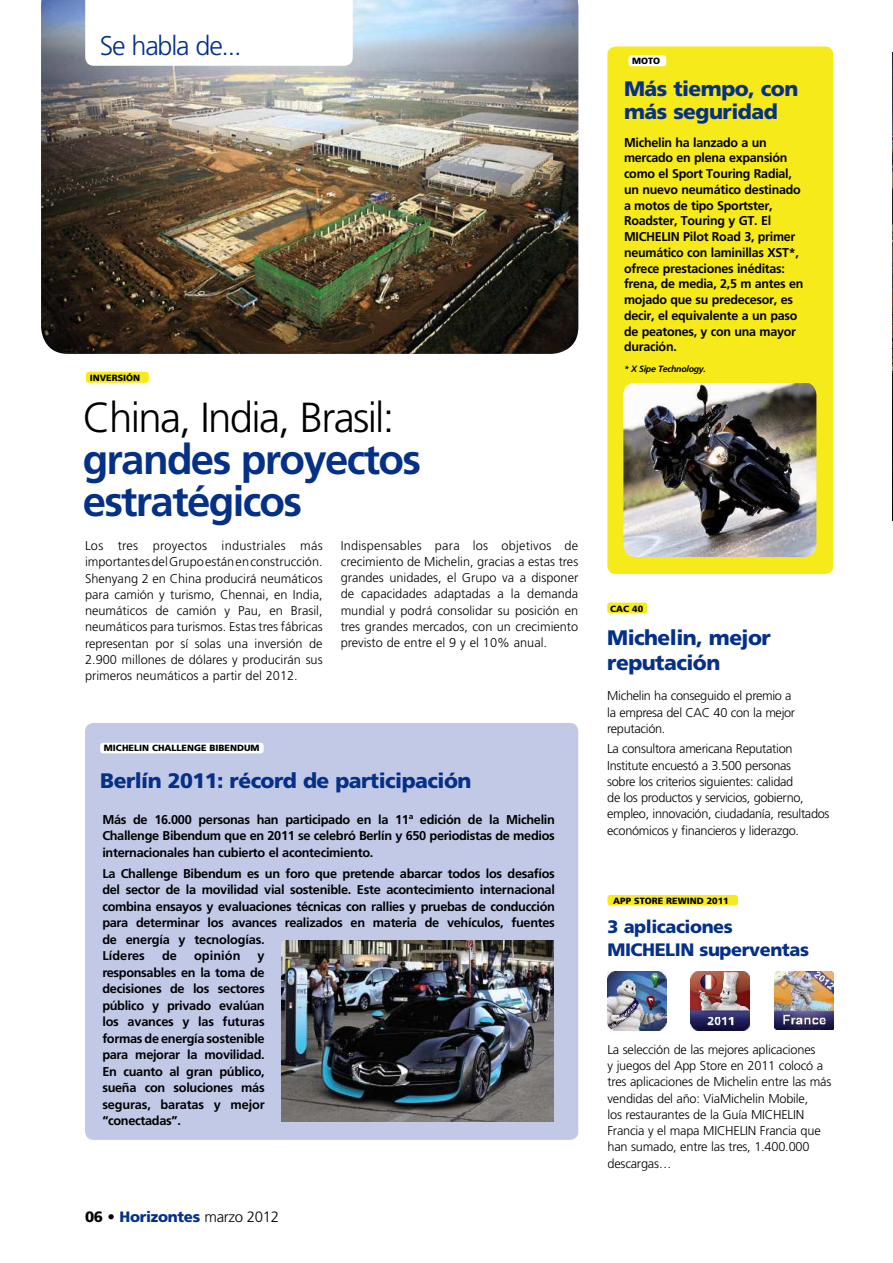
<style>
.page{position:relative;width:893px;height:1263px;background:#fff}
.page>*{position:absolute;margin:0;border:0;box-sizing:border-box;transform-origin:0 0}
.t1{font:700 42px/42px "Frutiger";letter-spacing:-.04em;color:#053087}
.t2{font:300 42px "Frutiger";letter-spacing:-.04em;color:#000}
.t3{font:300 27px "Frutiger";letter-spacing:-.045em;color:#053087}
.t4{font:900 21px/22.5px "Frutiger";letter-spacing:-.025em;color:#053087}
.t5{font:900 18px/22.5px "Frutiger";letter-spacing:-.025em;color:#053087}
.t6{font:900 15px "Frutiger";letter-spacing:-.02em;color:#053087}
.t7{font:300 12.75px/16.2px "Frutiger";letter-spacing:-.015em;color:#000}
.t8{font:700 12.75px/16.5px "Frutiger";letter-spacing:-.02em;color:#000;text-align:justify}
.t9{font:700 12.75px "Frutiger";letter-spacing:.005em;color:#000}
.t10{font:900 9px "Frutiger";color:#000}
.t11{font:italic 700 9px "Frutiger";letter-spacing:-.03em;color:#000}
.s1{color:#000}
.s2{font-weight:300;color:#000}
</style>
<div class="page">
<img style="left:41px;top:0;width:537px;height:354px">
<svg style="left:85px;top:0;width:268px;height:66px"></svg>
<div style="left:607px;top:46px;width:226px;height:528px;background:#f6ea1a;border-radius:9px"></div>
<div style="left:85px;top:723px;width:493px;height:417px;background:#c1c9e7;border-radius:9px"></div>
<div style="left:100px;top:743px;width:164px;height:10px;background:#fff;border-radius:3px"></div>
<div style="left:629px;top:55px;width:37px;height:11px;background:#fff;border-radius:3px"></div>
<div style="left:86px;top:372px;width:63px;height:11px;background:#f6ea1a;border-radius:3px"></div>
<img style="left:282px;top:941px;width:271px;height:181px">
<div style="left:607px;top:603px;width:40px;height:10px;background:#f6ea1a;border-radius:3px"></div>
<img style="left:892px;top:52px;width:1px;height:468px">
<div style="left:607px;top:895px;width:131px;height:10px;background:#f6ea1a;border-radius:3px"></div>
<img style="left:607px;top:971px;width:59px;height:59px">
<img style="left:691px;top:971px;width:59px;height:59px">
<img style="left:775px;top:971px;width:59px;height:59px">
<img style="left:623px;top:384px;width:193px;height:173px;border-radius:13px">
<h2 class="t3" style="left:100px;top:35px;width:143px">Se habla de...</h2>
<p class="t10" style="left:90px;top:374px;width:52px">INVERSIÓN</p>
<h1 class="t2" style="left:83px;top:399px;width:313px">China, India, Brasil:</h1>
<h1 class="t1" style="left:83px;top:441px;width:340px">grandes proyectos estratégicos</h1>
<p class="t7" style="left:85px;top:538px;width:239px;text-align:justify">Los tres proyectos industriales más importantes del Grupo están en construcción.<br>Shenyang 2 en China producirá neumáticos para camión y turismo, Chennai, en India, neumáticos de camión y Pau, en Brasil, neumáticos para turismos. Estas tres fábricas representan por sí solas una inversión de 2.900 millones de dólares y producirán sus primeros neumáticos a partir del 2012.</p>
<p class="t7" style="left:341px;top:538px;width:239px;text-align:justify">Indispensables para los objetivos de crecimiento de Michelin, gracias a estas tres grandes unidades, el Grupo va a disponer de capacidades adaptadas a la demanda mundial y podrá consolidar su posición en tres grandes mercados, con un crecimiento previsto de entre el 9 y el 10% anual.</p>
<p class="t10" style="left:104px;top:744px;width:157px">MICHELIN CHALLENGE BIBENDUM</p>
<h3 class="t4" style="left:100px;top:771px;width:373px">Berlín 2011: récord de participación</h3>
<p class="t8" style="left:102px;top:812px;width:454px">Más de 16.000 personas han participado en la 11ª edición de la Michelin Challenge Bibendum que en 2011 se celebró Berlín y 650 periodistas de medios internacionales han cubierto el acontecimiento.</p>
<p class="t8" style="left:102px;top:866px;width:454px;text-align:left">La Challenge Bibendum es un foro que pretende abarcar todos los desafíos del sector de la movilidad vial sostenible. Este acontecimiento internacional combina ensayos y evaluaciones técnicas con rallies y pruebas de conducción para determinar los avances realizados en materia de vehículos, fuentes de energía y tecnologías.<br>Líderes</p>
<p class="t8" style="left:162px;top:948px;width:16px">de</p>
<p class="t9" style="left:194px;top:950px;width:48px">opinión</p>
<p class="t8" style="left:102px;top:948px;width:164px;text-indent:155px">y responsables en la toma de decisiones de los sectores público y privado evalúan los avances y las futuras formas de energía sostenible para mejorar la movilidad.<br>En cuanto al gran público, sueña con soluciones más seguras, baratas y mejor “conectadas”.</p>
<p class="t6" style="left:85px;top:1210px;width:196px"><span class="s1">06 •</span> Horizontes <span class="s2">marzo 2012</span></p>
<p class="t10" style="left:632px;top:57px;width:30px">MOTO</p>
<h3 class="t4" style="left:624px;top:80px;width:176px">Más tiempo, con más seguridad</h3>
<p class="t8" style="left:624px;top:135px;width:181px;line-height:15.8px;text-align:left">Michelin ha lanzado a un mercado en plena expansión como el Sport Touring Radial, un nuevo neumático destinado a motos de tipo Sportster,<br>Roadster, Touring y GT. El<br>MICHELIN Pilot Road 3, primer neumático con laminillas XST*, ofrece prestaciones inéditas: frena, de media, 2,5 m antes en mojado que su predecesor, es decir, el equivalente a un paso de peatones, y con una mayor duración.</p>
<p class="t11" style="left:624px;top:365px;width:83px">* X Sipe Technology.</p>
<p class="t10" style="left:610px;top:605px;width:35px">CAC 40</p>
<h3 class="t4" style="left:607px;top:626px;width:165px;line-height:25.5px">Michelin, mejor reputación</h3>
<p class="t7" style="left:607px;top:689px;width:189px">Michelin ha conseguido el premio a la empresa del CAC 40 con la mejor reputación.</p>
<p class="t7" style="left:607px;top:742px;width:224px">La consultora americana Reputation Institute encuestó a 3.500 personas<br>sobre los criterios siguientes: calidad<br>de los productos y servicios, gobierno, empleo, innovación, ciudadanía, resultados económicos y financieros y liderazgo.</p>
<p class="t10" style="left:613px;top:897px;width:117px">APP STORE REWIND 2011</p>
<h3 class="t5" style="left:607px;top:917px;width:203px">3 aplicaciones<br>MICHELIN superventas</h3>
<p class="t7" style="left:607px;top:1042px;width:225px">La selección de las mejores aplicaciones<br>y juegos del App Store en 2011 colocó a tres aplicaciones de Michelin entre las más vendidas del año: ViaMichelin Mobile,<br>los restaurantes de la Guía MICHELIN Francia y el mapa MICHELIN Francia que han sumado, entre las tres, 1.400.000 descargas…</p>
</div>
